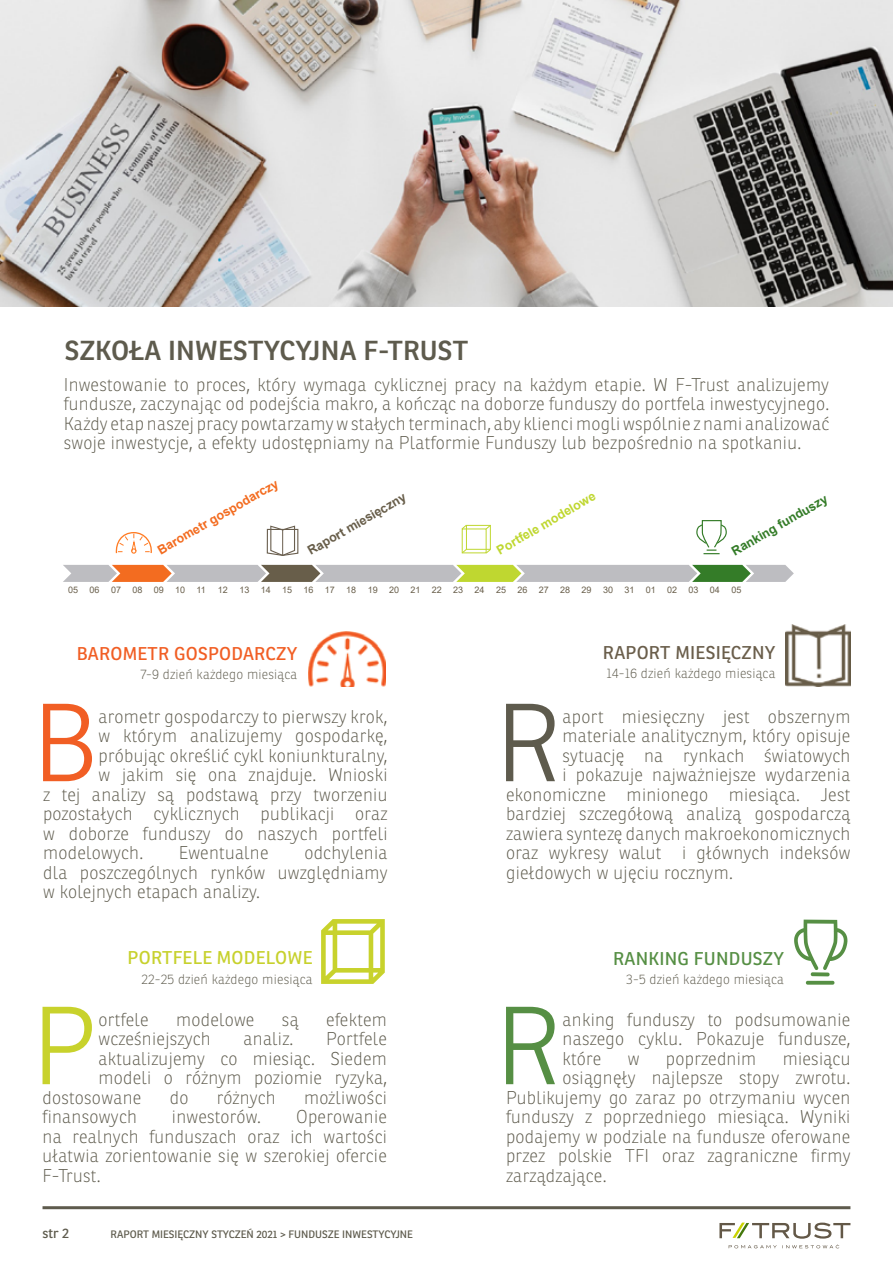
<style>
.page{position:relative;width:893px;height:1263px;background:#fff}
.page>*{position:absolute;margin:0;border:0;box-sizing:border-box;transform-origin:0 0}
.t1{font:300 107.7px "Ronnia";color:#f15e24}
.t2{font:300 107.7px "Ronnia";color:#5e5b4d}
.t3{font:300 107.7px "Ronnia";color:#568f44}
.t4{font:300 107.7px "Ronnia";color:#c8d22c}
.t5{font:600 26.7px "Ronnia";letter-spacing:.01em;color:#5e5b4d}
.t6{font:100 18px/19.5px "Ronnia";letter-spacing:.015em;color:#5e5b4d;text-align:justify}
.t7{font:18px "Ronnia";letter-spacing:.015em;color:#f15e24}
.t8{font:18px "Ronnia";letter-spacing:.015em;color:#6a5e4b}
.t9{font:18px "Ronnia";letter-spacing:.015em;color:#c7d12d}
.t10{font:18px "Ronnia";letter-spacing:.015em;color:#568f44}
.t11{font:100 13.5px "Ronnia";letter-spacing:.015em;color:#5e5b4d}
.t12{font:13.5px "Ronnia";color:#5e5b4d}
.t13{font:700 12.6px "Arial";color:#f36c20}
.t14{font:700 12.6px "Arial";color:#685e4a}
.t15{font:700 12.6px "Arial";color:#bfd730}
.t16{font:700 12.6px "Arial";color:#347c28}
.t17{font:10.5px "Ronnia";color:#5e5b4d}
.t18{font:9px "Arial";color:#685e4a}
</style>
<div class="page">
<hr style="left:43px;top:1206px;width:807px;height:3px;background:#5e5b4d">
<svg style="left:719px;top:1222px;width:131px;height:26px"></svg>
<svg style="left:63px;top:565px;width:731px;height:17px;background:#b5b19b"></svg>
<svg style="left:115px;top:532px;width:37px;height:22px"></svg>
<svg style="left:266px;top:526px;width:33px;height:30px"></svg>
<div style="left:466px;top:525px;width:25px;height:25px;border:1px solid #bfd730"></div>
<svg style="left:461px;top:548px;width:7px;height:6px"></svg>
<svg style="left:485px;top:548px;width:6px;height:6px"></svg>
<svg style="left:461px;top:524px;width:7px;height:6px"></svg>
<svg style="left:485px;top:524px;width:6px;height:6px"></svg>
<svg style="left:696px;top:521px;width:31px;height:33px"></svg>
<img style="left:309px;top:632px;width:77px;height:55px">
<img style="left:786px;top:624px;width:64px;height:62px">
<svg style="left:794px;top:919px;width:53px;height:66px"></svg>
<svg style="left:321px;top:919px;width:64px;height:65px"></svg>
<img style="left:0;top:0;width:893px;height:306px">
<h2 class="t5" style="left:65px;top:333px;width:405px">SZKOŁA INWESTYCYJNA F-TRUST</h2>
<p class="t6" style="left:64px;top:375px;width:767px">Inwestowanie to proces, który wymaga cyklicznej pracy na każdym etapie. W F-Trust analizujemy fundusze, zaczynając od podejścia makro, a kończąc na doborze funduszy do portfela inwestycyjnego.<br>Każdy etap naszej pracy powtarzamy w stałych terminach, aby klienci mogli wspólnie z nami analizować swoje inwestycje, a efekty udostępniamy na Platformie Funduszy lub bezpośrednio na spotkaniu.</p>
<p class="t13" style="left:154px;top:543px;width:139px;rotate:-30deg">Barometr gospodarczy</p>
<p class="t14" style="left:304px;top:544px;width:113px;rotate:-30deg">Raport miesięczny</p>
<p class="t15" style="left:493px;top:543px;width:113px;rotate:-30deg">Portfele modelowe</p>
<p class="t16" style="left:728px;top:544px;width:110px;rotate:-30deg">Ranking funduszy</p>
<p class="t18" style="left:68px;top:584px;width:11px">05</p>
<p class="t18" style="left:90px;top:584px;width:11px">06</p>
<p class="t18" style="left:111px;top:584px;width:11px">07</p>
<p class="t18" style="left:132px;top:584px;width:11px">08</p>
<p class="t18" style="left:154px;top:584px;width:11px">09</p>
<p class="t18" style="left:175px;top:584px;width:11px">10</p>
<p class="t18" style="left:197px;top:584px;width:11px">11</p>
<p class="t18" style="left:218px;top:584px;width:11px">12</p>
<p class="t18" style="left:239px;top:584px;width:11px">13</p>
<p class="t18" style="left:261px;top:584px;width:11px">14</p>
<p class="t18" style="left:282px;top:584px;width:11px">15</p>
<p class="t18" style="left:304px;top:584px;width:11px">16</p>
<p class="t18" style="left:325px;top:584px;width:11px">17</p>
<p class="t18" style="left:346px;top:584px;width:11px">18</p>
<p class="t18" style="left:368px;top:584px;width:11px">19</p>
<p class="t18" style="left:389px;top:584px;width:11px">20</p>
<p class="t18" style="left:410px;top:584px;width:11px">21</p>
<p class="t18" style="left:432px;top:584px;width:11px">22</p>
<p class="t18" style="left:453px;top:584px;width:11px">23</p>
<p class="t18" style="left:475px;top:584px;width:11px">24</p>
<p class="t18" style="left:496px;top:584px;width:11px">25</p>
<p class="t18" style="left:517px;top:584px;width:11px">26</p>
<p class="t18" style="left:539px;top:584px;width:11px">27</p>
<p class="t18" style="left:560px;top:584px;width:11px">28</p>
<p class="t18" style="left:582px;top:584px;width:11px">29</p>
<p class="t18" style="left:603px;top:584px;width:11px">30</p>
<p class="t18" style="left:624px;top:584px;width:11px">31</p>
<p class="t18" style="left:646px;top:584px;width:11px">01</p>
<p class="t18" style="left:667px;top:584px;width:11px">02</p>
<p class="t18" style="left:689px;top:584px;width:11px">03</p>
<p class="t18" style="left:710px;top:584px;width:11px">04</p>
<p class="t18" style="left:731px;top:584px;width:11px">05</p>
<p class="t7" style="left:77px;top:642px;width:222px">BAROMETR GOSPODARCZY</p>
<p class="t11" style="left:140px;top:667px;width:158px">7-9 dzień każdego miesiąca</p>
<h1 class="t1" style="left:32px;top:677px;width:66px">B</h1>
<p class="t6" style="left:98px;top:706px;width:291px">arometr gospodarczy to pierwszy krok,</p>
<p class="t6" style="left:98px;top:726px;width:290px">w którym analizujemy gospodarkę,</p>
<p class="t6" style="left:98px;top:745px;width:290px">próbując określić cykl koniunkturalny,</p>
<p class="t6" style="left:98px;top:765px;width:290px">w jakim się ona znajduje. Wnioski</p>
<p class="t6" style="left:43px;top:784px;width:346px">z tej analizy są podstawą przy tworzeniu</p>
<p class="t6" style="left:43px;top:804px;width:346px">pozostałych cyklicznych publikacji oraz</p>
<p class="t6" style="left:43px;top:823px;width:346px">w doborze funduszy do naszych portfeli</p>
<p class="t6" style="left:43px;top:843px;width:102px">modelowych.</p>
<p class="t6" style="left:179px;top:843px;width:91px">Ewentualne</p>
<p class="t6" style="left:43px;top:843px;width:346px;text-indent:261px">odchylenia dla poszczególnych rynków uwzględniamy w kolejnych etapach analizy.</p>
<p class="t9" style="left:128px;top:946px;width:186px">PORTFELE MODELOWE</p>
<p class="t11" style="left:141px;top:971px;width:173px">22-25 dzień każdego miesiąca</p>
<h1 class="t4" style="left:32px;top:980px;width:66px">P</h1>
<p class="t6" style="left:98px;top:1009px;width:52px">ortfele</p>
<p class="t6" style="left:176px;top:1009px;width:80px">modelowe</p>
<p class="t6" style="left:282px;top:1009px;width:18px">są</p>
<p class="t6" style="left:326px;top:1009px;width:62px">efektem</p>
<p class="t6" style="left:98px;top:1029px;width:114px">wcześniejszych</p>
<p class="t6" style="left:244px;top:1029px;width:51px">analiz.</p>
<p class="t6" style="left:326px;top:1029px;width:62px">Portfele</p>
<p class="t6" style="left:98px;top:1048px;width:290px">aktualizujemy co miesiąc. Siedem</p>
<p class="t6" style="left:98px;top:1068px;width:290px">modeli o różnym poziomie ryzyka,</p>
<p class="t6" style="left:43px;top:1087px;width:100px">dostosowane</p>
<p class="t6" style="left:170px;top:1087px;width:20px">do</p>
<p class="t6" style="left:217px;top:1087px;width:60px">różnych</p>
<p class="t6" style="left:304px;top:1087px;width:84px">możliwości</p>
<p class="t6" style="left:43px;top:1107px;width:96px">finansowych</p>
<p class="t6" style="left:172px;top:1107px;width:91px">inwestorów.</p>
<p class="t6" style="left:43px;top:1107px;width:346px;text-indent:254px">Operowanie na realnych funduszach oraz ich wartości ułatwia zorientowanie się w szerokiej ofercie F-Trust.</p>
<p class="t12" style="left:43px;top:1225px;width:28px">str 2</p>
<p class="t17" style="left:111px;top:1228px;width:304px">RAPORT MIESIĘCZNY STYCZEŃ 2021 &gt; FUNDUSZE INWESTYCYJNE</p>
<p class="t8" style="left:603px;top:641px;width:174px">RAPORT MIESIĘCZNY</p>
<p class="t11" style="left:606px;top:666px;width:171px">14-16 dzień każdego miesiąca</p>
<h1 class="t2" style="left:495px;top:677px;width:67px">R</h1>
<p class="t6" style="left:562px;top:706px;width:289px">aport miesięczny jest obszernym</p>
<p class="t6" style="left:562px;top:726px;width:289px">materiale analitycznym, który opisuje</p>
<p class="t6" style="left:562px;top:745px;width:289px">sytuację na rynkach światowych</p>
<p class="t6" style="left:562px;top:765px;width:289px">i pokazuje najważniejsze wydarzenia</p>
<p class="t6" style="left:506px;top:784px;width:346px">ekonomiczne minionego miesiąca. Jest</p>
<p class="t6" style="left:506px;top:804px;width:346px">bardziej szczegółową analizą gospodarczą</p>
<p class="t6" style="left:506px;top:823px;width:346px">zawiera syntezę danych makroekonomicznych</p>
<p class="t6" style="left:506px;top:843px;width:346px">oraz wykresy walut i głównych indeksów</p>
<p class="t6" style="left:506px;top:862px;width:228px">giełdowych w ujęciu rocznym.</p>
<p class="t10" style="left:613px;top:947px;width:172px">RANKING FUNDUSZY</p>
<p class="t11" style="left:626px;top:972px;width:159px">3-5 dzień każdego miesiąca</p>
<h1 class="t3" style="left:495px;top:980px;width:67px">R</h1>
<p class="t6" style="left:562px;top:1009px;width:289px">anking funduszy to podsumowanie naszego cyklu. Pokazuje fundusze, które</p>
<p class="t6" style="left:628px;top:1048px;width:13px">w</p>
<p class="t6" style="left:666px;top:1048px;width:92px">poprzednim</p>
<p class="t6" style="left:783px;top:1048px;width:69px">miesiącu</p>
<p class="t6" style="left:562px;top:1068px;width:289px">osiągnęły najlepsze stopy zwrotu.</p>
<p class="t6" style="left:506px;top:1087px;width:346px">Publikujemy go zaraz po otrzymaniu wycen</p>
<p class="t6" style="left:506px;top:1107px;width:346px">funduszy z poprzedniego miesiąca. Wyniki</p>
<p class="t6" style="left:506px;top:1126px;width:346px">podajemy w podziale na fundusze oferowane</p>
<p class="t6" style="left:506px;top:1146px;width:346px">przez polskie TFI oraz zagraniczne firmy</p>
<p class="t6" style="left:506px;top:1165px;width:102px">zarządzające.</p>
</div>
